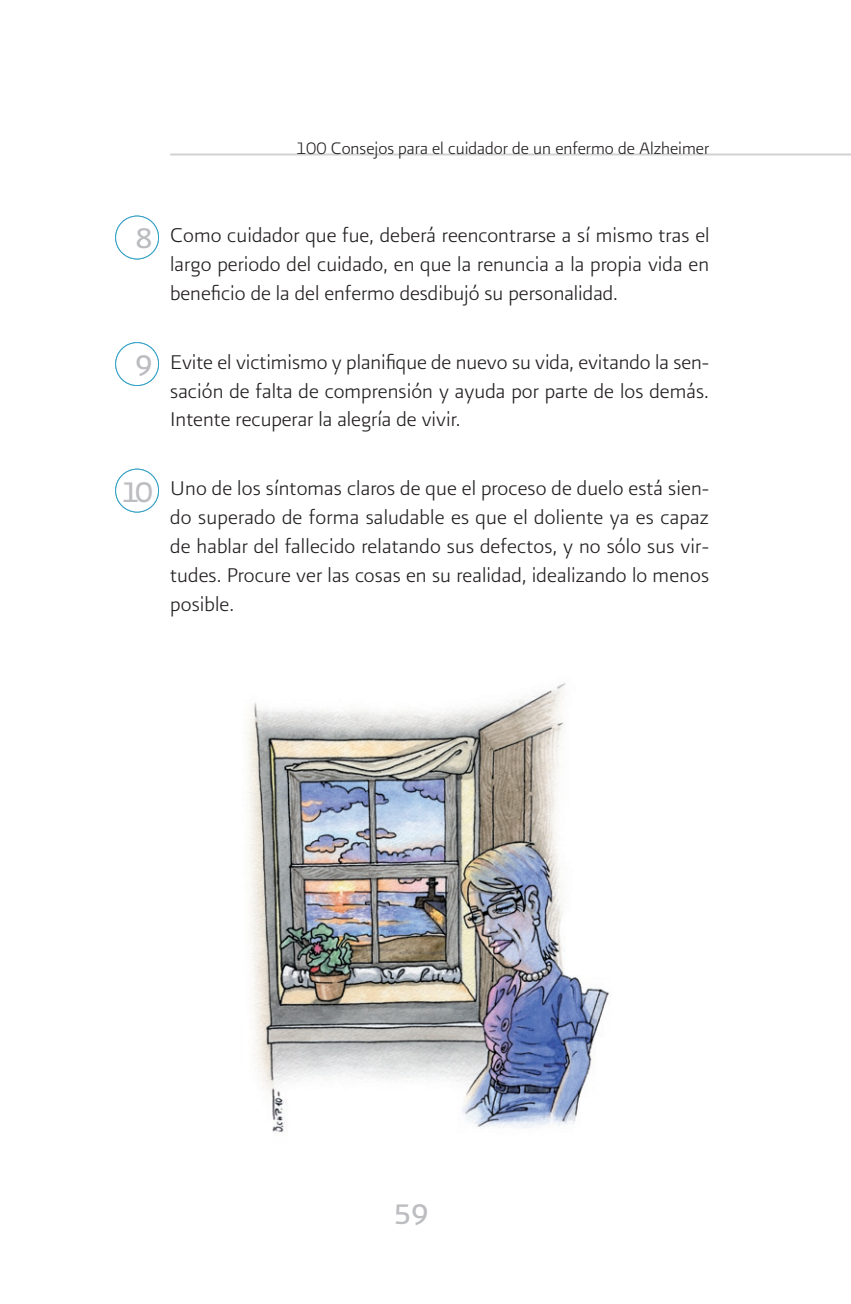
<style>
.page{position:relative;width:851px;height:1304px;background:#fff}
.page>*{position:absolute;margin:0;border:0;box-sizing:border-box;transform-origin:0 0}
.t1{font:34px "Presidencia Base";color:#bcbdc0}
.t2{font:24px/28.8px "Presidencia Fina";color:#231f20;text-align:justify}
.t3{font:20px "Presidencia Fina";color:#231f20}
</style>
<div class="page">
<hr style="left:170px;top:153px;width:680px;height:2px;background:#d1d2d4">
<div style="left:115px;top:216px;width:44px;height:43px;border:1px solid #33a1c5;border-radius:50%"></div>
<div style="left:115px;top:342px;width:44px;height:44px;border:1px solid #33a1c5;border-radius:50%"></div>
<div style="left:115px;top:469px;width:44px;height:43px;border:1px solid #33a1c5;border-radius:50%"></div>
<img style="left:247px;top:682px;width:363px;height:450px">
<p class="t3" style="left:296px;top:137px;width:414px">100 Consejos para el cuidador de un enfermo de Alzheimer</p>
<h1 class="t1" style="left:135px;top:219px;width:19px">8</h1>
<p class="t2" style="left:170px;top:221px;width:540px">Como cuidador que fue, deberá reencontrarse a sí mismo tras el largo periodo del cuidado, en que la renuncia a la propia vida en beneficio de la del enfermo desdibujó su personalidad.</p>
<h1 class="t1" style="left:135px;top:346px;width:16px">9</h1>
<p class="t2" style="left:170px;top:347px;width:540px">Evite el victimismo y planifique de nuevo su vida, evitando la sen&shy;sación de falta de comprensión y ayuda por parte de los demás.<br>Intente recuperar la alegría de vivir.</p>
<h1 class="t1" style="left:121px;top:472px;width:33px">10</h1>
<p class="t2" style="left:170px;top:474px;width:540px">Uno de los síntomas claros de que el proceso de duelo está sien&shy;do superado de forma saludable es que el doliente ya es capaz de hablar del fallecido relatando sus defectos, y no sólo sus vir&shy;tudes. Procure ver las cosas en su realidad, idealizando lo menos posible.</p>
<h1 class="t1" style="left:393px;top:1194px;width:17px">59</h1>
</div>
